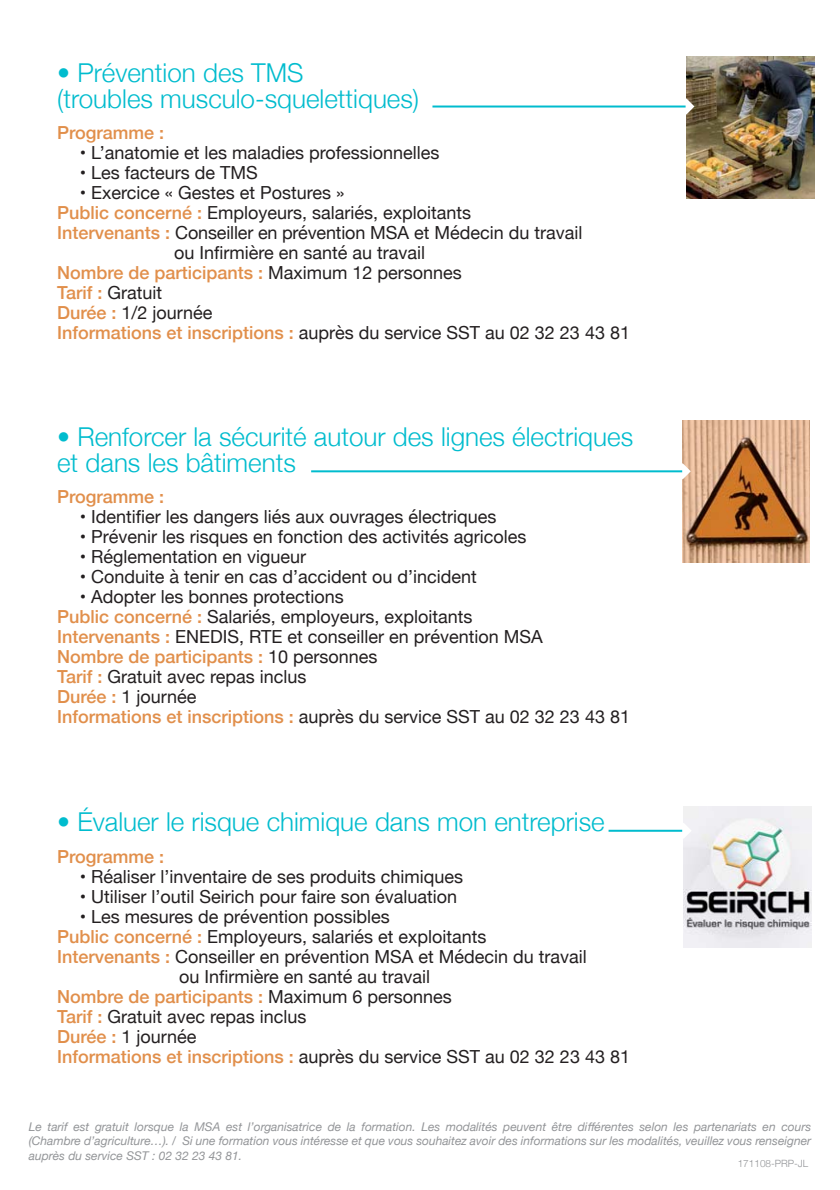
<style>
.page{position:relative;width:840px;height:1190px;background:#fff}
.page>*{position:absolute;margin:0;border:0;box-sizing:border-box;transform-origin:0 0}
.t1{font:300 26px/26px "Helvetica Neue";color:#00bcce}
.t2{font:18px/20px "Helvetica Neue";color:#231f20}
.t3{font:500 18px "Helvetica Neue";color:#e18f4b}
.t4{font:italic 12px/14.4px "Helvetica Neue";color:#939598;text-align:justify}
.t5{font:300 10px "Helvetica Neue";color:#939598}
.s1{font-weight:500;color:#e18f4b}
.s2{font-weight:400;color:#231f20}
</style>
<div class="page">
<img style="left:686px;top:56px;width:128px;height:142px">
<svg style="left:678px;top:98px;width:16px;height:17px"></svg>
<hr style="left:432px;top:106px;width:254px;height:2px;background:#00bcce">
<img style="left:682px;top:421px;width:128px;height:141px">
<svg style="left:675px;top:463px;width:16px;height:16px"></svg>
<hr style="left:311px;top:470px;width:371px;height:2px;background:#00bcce">
<img style="left:684px;top:806px;width:127px;height:142px">
<svg style="left:675px;top:823px;width:17px;height:16px"></svg>
<hr style="left:609px;top:830px;width:73px;height:2px;background:#00bcce">
<h1 class="t1" style="left:57px;top:59px;width:364px">• Prévention des TMS<br>(troubles musculo-squelettiques)</h1>
<p class="t3" style="left:57px;top:121px;width:109px">Programme :</p>
<p class="t2" style="left:80px;top:142px;width:361px">• L’anatomie et les maladies professionnelles</p>
<p class="t2" style="left:80px;top:162px;width:180px">• Les facteurs de TMS</p>
<p class="t2" style="left:80px;top:182px;width:266px">• Exercice « Gestes et Postures »</p>
<p class="t2" style="left:57px;top:202px;width:416px"><span class="s1">Public concerné :</span> Employeurs, salariés, exploitants</p>
<p class="t2" style="left:57px;top:222px;width:527px"><span class="s1">Intervenants :</span> Conseiller en prévention MSA et Médecin du travail</p>
<p class="t2" style="left:174px;top:242px;width:253px">ou Infirmière en santé au travail</p>
<p class="t3" style="left:57px;top:261px;width:406px">Nombre de participants : <span class="s2">Maximum 12 personnes</span></p>
<p class="t2" style="left:57px;top:282px;width:106px"><span class="s1">Tarif :</span> Gratuit</p>
<p class="t2" style="left:57px;top:302px;width:157px"><span class="s1">Durée :</span> 1/2 journée</p>
<p class="t2" style="left:57px;top:322px;width:574px"><span class="s1">Informations et inscriptions :</span> auprès du service SST au 02 32 23 43 81</p>
<h1 class="t1" style="left:57px;top:423px;width:578px">• Renforcer la sécurité autour des lignes électriques et dans les bâtiments</h1>
<p class="t3" style="left:57px;top:486px;width:109px">Programme :</p>
<p class="t2" style="left:80px;top:506px;width:418px">• Identifier les dangers liés aux ouvrages électriques</p>
<p class="t2" style="left:80px;top:526px;width:448px">• Prévenir les risques en fonction des activités agricoles</p>
<p class="t2" style="left:80px;top:546px;width:228px">• Réglementation en vigueur</p>
<p class="t2" style="left:80px;top:566px;width:399px">• Conduite à tenir en cas d’accident ou d’incident</p>
<p class="t2" style="left:57px;top:586px;width:574px;text-indent:23px">• Adopter les bonnes protections<br><span class="s1">Public concerné :</span> Salariés, employeurs, exploitants<br><span class="s1">Intervenants :</span> ENEDIS, RTE et conseiller en prévention MSA<br><span class="s1">Nombre de participants :</span> 10 personnes<br><span class="s1">Tarif :</span> Gratuit avec repas inclus<br><span class="s1">Durée :</span> 1 journée<br><span class="s1">Informations et inscriptions :</span> auprès du service SST au 02 32 23 43 81</p>
<h1 class="t1" style="left:57px;top:809px;width:549px">• Évaluer le risque chimique dans mon entreprise</h1>
<p class="t3" style="left:57px;top:845px;width:109px">Programme :</p>
<p class="t2" style="left:80px;top:866px;width:385px">• Réaliser l’inventaire de ses produits chimiques</p>
<p class="t2" style="left:80px;top:886px;width:379px">• Utiliser l’outil Seirich pour faire son évaluation</p>
<p class="t2" style="left:80px;top:906px;width:312px">• Les mesures de prévention possibles</p>
<p class="t2" style="left:57px;top:926px;width:431px"><span class="s1">Public concerné :</span> Employeurs, salariés et exploitants</p>
<p class="t2" style="left:57px;top:946px;width:531px"><span class="s1">Intervenants :</span> Conseiller en prévention MSA et Médecin du travail</p>
<p class="t2" style="left:179px;top:966px;width:253px">ou Infirmière en santé au travail</p>
<p class="t3" style="left:57px;top:985px;width:396px">Nombre de participants : <span class="s2">Maximum 6 personnes</span></p>
<p class="t2" style="left:57px;top:1006px;width:251px"><span class="s1">Tarif :</span> Gratuit avec repas inclus</p>
<p class="t2" style="left:57px;top:1026px;width:141px"><span class="s1">Durée :</span> 1 journée</p>
<p class="t2" style="left:57px;top:1046px;width:574px"><span class="s1">Informations et inscriptions :</span> auprès du service SST au 02 32 23 43 81</p>
<p class="t4" style="left:29px;top:1119px;width:784px">Le tarif est gratuit lorsque la MSA est l’organisatrice de la formation. Les modalités peuvent être différentes selon les partenariats en cours (Chambre d’agriculture…). / Si une formation vous intéresse et que vous souhaitez avoir des informations sur les modalités, veuillez vous renseigner auprès du service SST : 02 32 23 43 81.</p>
<p class="t5" style="left:738px;top:1157px;width:72px">171108-PRP-JL</p>
</div>
